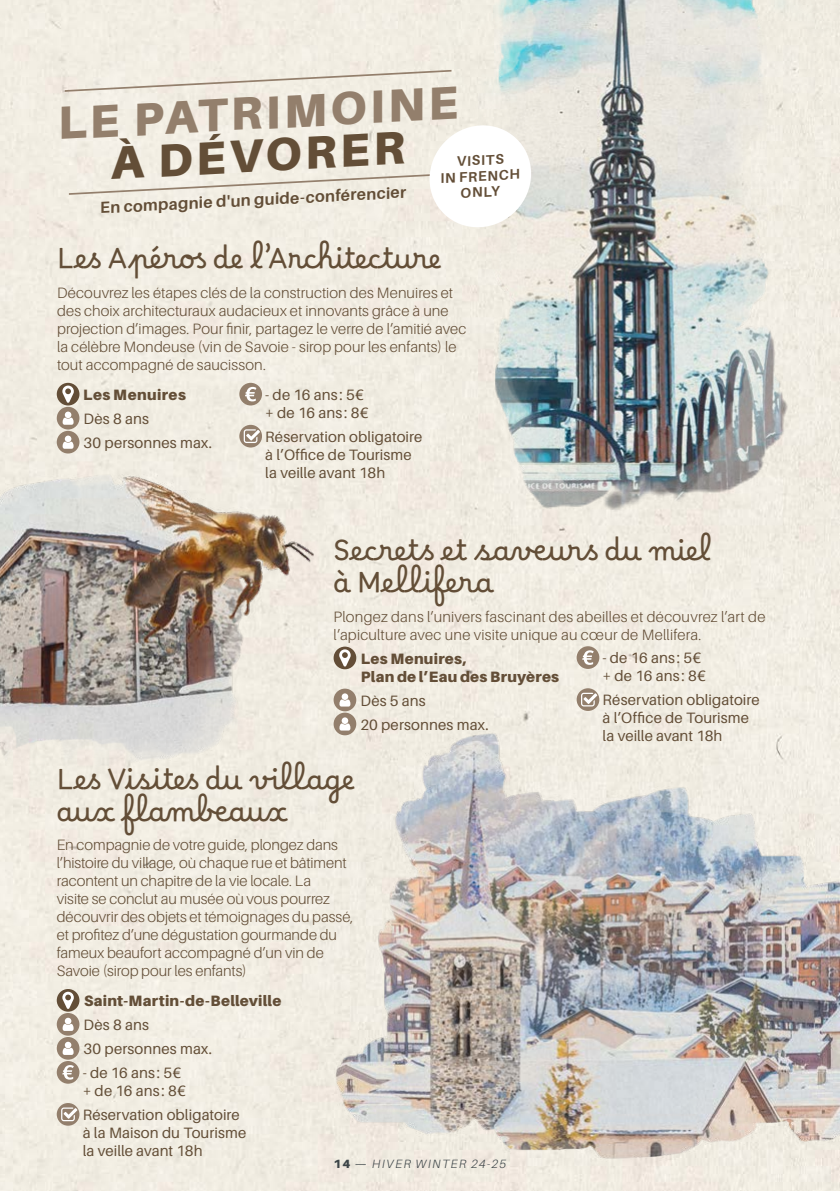
<style>
.page{position:relative;width:840px;height:1191px;background:#fff}
.page>*{position:absolute;margin:0;border:0;box-sizing:border-box;transform-origin:0 0}
.t1{font:900 46.4px "Aileron";color:#937f6c}
.t2{font:900 46.4px "Aileron";color:#634e37}
.t3{font:28px/32px "Borel";letter-spacing:.02em;color:#634e37}
.t4{font:700 16px "Aileron";color:#634e37}
.t5{font:300 15px/18px "Aileron";color:#634e37}
.t6{font:15px/18px "Aileron";letter-spacing:.005em;color:#634e37}
.t7{font:900 15px/18px "Aileron";letter-spacing:.015em;color:#634e37}
.t8{font:700 14px/16px "Aileron";color:#634e37;text-align:center}
.t9{font:italic 300 12px "Aileron";letter-spacing:.13em;color:#3d4548}
.s1{font-weight:900;font-style:normal}
.s2{font-weight:400;font-style:normal}
</style>
<div class="page">
<div style="left:0;top:0;width:839px;height:1191px;background:#f2ede3"></div>
<img style="left:439px;top:0;width:399px;height:532px">
<img style="left:0;top:386px;width:323px;height:425px">
<img style="left:312px;top:713px;width:527px;height:451px">
<svg style="left:63px;top:69px;width:390px;height:24px;background:#eae5d9"></svg>
<div style="left:57px;top:383px;width:22px;height:22px;background:#634e37;border-radius:50%"></div>
<svg style="left:62px;top:385px;width:12px;height:18px"></svg>
<div style="left:57px;top:407px;width:22px;height:22px;background:#937f6c;border-radius:50%"></div>
<svg style="left:63px;top:411px;width:11px;height:14px"></svg>
<div style="left:57px;top:431px;width:22px;height:22px;background:#937f6c;border-radius:50%"></div>
<svg style="left:63px;top:435px;width:11px;height:14px"></svg>
<div style="left:239px;top:383px;width:23px;height:22px;background:#937f6c;border-radius:50%"></div>
<svg style="left:245px;top:387px;width:11px;height:14px"></svg>
<div style="left:239px;top:425px;width:23px;height:22px;background:#937f6c;border-radius:50%"></div>
<svg style="left:243px;top:429px;width:17px;height:14px"></svg>
<svg style="left:67px;top:123px;width:464px;height:107px"></svg>
<svg style="left:333px;top:646px;width:23px;height:23px"></svg>
<svg style="left:339px;top:649px;width:11px;height:17px"></svg>
<svg style="left:333px;top:688px;width:23px;height:23px"></svg>
<svg style="left:339px;top:693px;width:11px;height:13px"></svg>
<svg style="left:333px;top:712px;width:23px;height:23px"></svg>
<svg style="left:339px;top:717px;width:11px;height:13px"></svg>
<div style="left:576px;top:646px;width:23px;height:23px;background:#937f6c;border-radius:50%"></div>
<svg style="left:582px;top:650px;width:11px;height:15px"></svg>
<svg style="left:576px;top:688px;width:23px;height:23px"></svg>
<svg style="left:580px;top:692px;width:17px;height:14px"></svg>
<div style="left:57px;top:989px;width:22px;height:22px;background:#634e37;border-radius:50%"></div>
<svg style="left:62px;top:991px;width:12px;height:18px"></svg>
<div style="left:57px;top:1013px;width:22px;height:22px;background:#937f6c;border-radius:50%"></div>
<svg style="left:63px;top:1017px;width:11px;height:14px"></svg>
<div style="left:57px;top:1037px;width:22px;height:22px;background:#937f6c;border-radius:50%"></div>
<svg style="left:63px;top:1041px;width:11px;height:14px"></svg>
<div style="left:57px;top:1061px;width:22px;height:22px;background:#937f6c;border-radius:50%"></div>
<svg style="left:62px;top:1065px;width:12px;height:14px"></svg>
<div style="left:57px;top:1103px;width:22px;height:22px;background:#937f6c;border-radius:50%"></div>
<svg style="left:61px;top:1107px;width:16px;height:14px"></svg>
<h1 class="t1" style="left:56px;top:96px;width:402px;rotate:-3deg">LE PATRIMOINE</h1>
<h1 class="t2" style="left:109px;top:136px;width:296px;rotate:-3deg">À DÉVORER</h1>
<p class="t8" style="left:438px;top:154px;width:81px;rotate:-3deg">VISITS<br>IN FRENCH<br>ONLY</p>
<p class="t4" style="left:99px;top:199px;width:308px;rotate:-3deg">En compagnie d'un guide-conférencier</p>
<h2 class="t3" style="left:57px;top:242px;width:384px">Les Apéros de l’Architecture</h2>
<p class="t5" style="left:57px;top:283px;width:410px">Découvrez les étapes clés de la construction des Menuires et des choix architecturaux audacieux et innovants grâce à une projection d’images. Pour finir, partagez le verre de l’amitié avec la célèbre Mondeuse (vin de Savoie - sirop pour les enfants) le tout accompagné de saucisson.</p>
<p class="t7" style="left:83px;top:385px;width:104px">Les Menuires</p>
<p class="t6" style="left:83px;top:407px;width:130px;line-height:24px">Dès 8 ans<br>30 personnes max.</p>
<p class="t6" style="left:265px;top:386px;width:105px">- de 16 ans : 5€ + de 16 ans : 8€</p>
<p class="t6" style="left:265px;top:428px;width:158px">Réservation obligatoire à l’Office de Tourisme la veille avant 18h</p>
<h2 class="t3" style="left:333px;top:534px;width:378px">Secrets et saveurs du miel à Mellifera</h2>
<p class="t5" style="left:333px;top:607px;width:433px">Plongez dans l’univers fascinant des abeilles et découvrez l’art de l’apiculture avec une visite unique au cœur de Mellifera.</p>
<p class="t7" style="left:360px;top:649px;width:200px">Les Menuires,<br>Plan de l’Eau des Bruyères</p>
<p class="t6" style="left:360px;top:688px;width:130px;line-height:24px">Dès 5 ans<br>20 personnes max.</p>
<p class="t6" style="left:602px;top:649px;width:105px">- de 16 ans : 5€ + de 16 ans : 8€</p>
<p class="t6" style="left:602px;top:691px;width:158px">Réservation obligatoire à l’Office de Tourisme la veille avant 18h</p>
<h2 class="t3" style="left:57px;top:763px;width:300px">Les Visites du village aux flambeaux</h2>
<p class="t5" style="left:57px;top:836px;width:298px">En compagnie de votre guide, plongez dans l’histoire du village, où chaque rue et bâtiment racontent un chapitre de la vie locale. La<br>visite se conclut au musée où vous pourrez découvrir des objets et témoignages du passé, et profitez d’une dégustation gourmande du fameux beaufort accompagné d’un vin de Savoie (sirop pour les enfants)</p>
<p class="t7" style="left:84px;top:991px;width:199px">Saint-Martin-de-Belleville</p>
<p class="t6" style="left:83px;top:1013px;width:130px;line-height:24px">Dès 8 ans<br>30 personnes max.</p>
<p class="t6" style="left:83px;top:1064px;width:105px">- de 16 ans : 5€ + de 16 ans : 8€</p>
<p class="t6" style="left:83px;top:1106px;width:165px">Réservation obligatoire à la Maison du Tourisme la veille avant 18h</p>
<p class="t9" style="left:333px;top:1157px;width:174px"><span class="s1">14</span> <span class="s2">—</span> HIVER WINTER 24-25</p>
</div>
